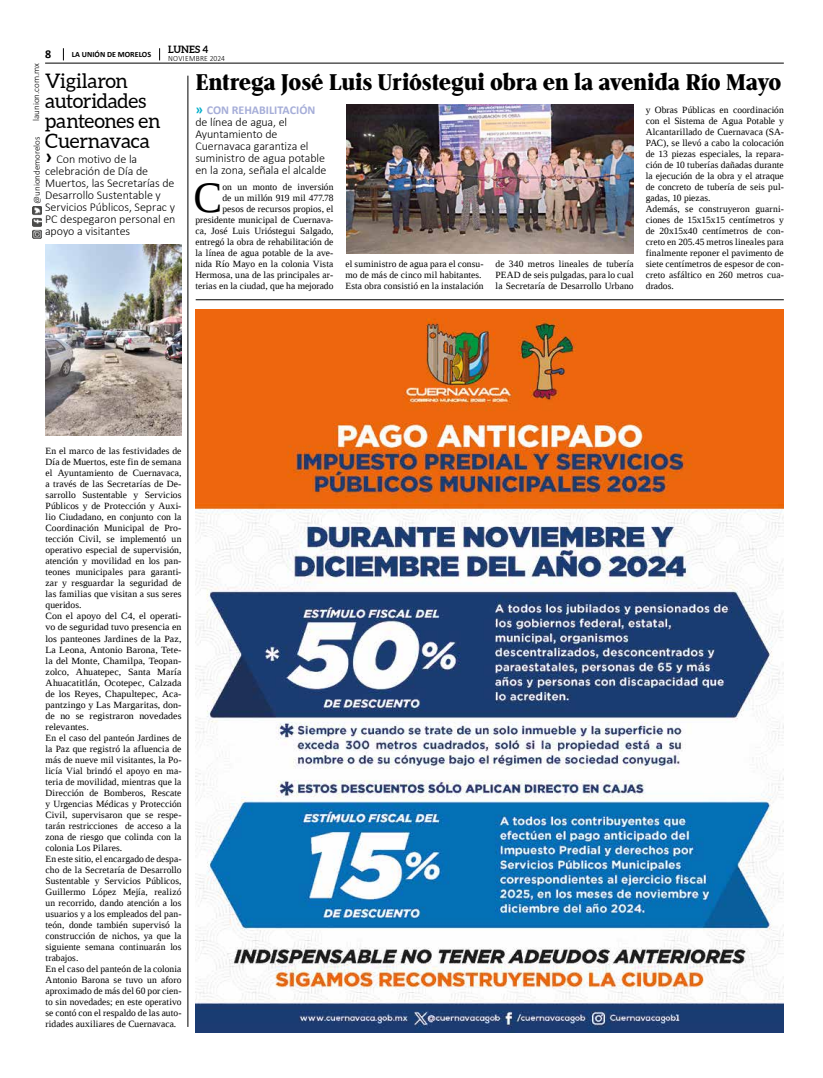
<style>
.page{position:relative;width:823px;height:1078px;background:#fff}
.page>*{position:absolute;margin:0;border:0;box-sizing:border-box;transform-origin:0 0}
.t1{font:43.1px "Liberation Serif";color:#000}
.t2{font:800 24px "Pobla";letter-spacing:-.01em;color:#000}
.t3{font:20px/20px "Aleo";letter-spacing:-.015em;color:#000}
.t4{font:300 12px/12px "Calibri";letter-spacing:-.01em;color:#000}
.t5{font:700 12px "Calibri";color:#000}
.t6{font:700 10px "Aleo";letter-spacing:.005em;color:#000}
.t7{font:9.5px/11px "Liberation Serif";letter-spacing:.01em;color:#000}
.t8{font:300 9px "Calibri";color:#000}
.t9{font:700 8px "Calibri";color:#000}
.t10{font:300 8px "Calibri";letter-spacing:.04em;color:#000;scale:.94 1}
.s1{font-weight:700;font-size:20px}
.s2{font-weight:700;font-size:14px;color:#00afcb}
.s3{font-weight:700;color:#a5add8}
</style>
<div class="page">
<hr style="left:45px;top:63px;width:738px;height:1px;background:#000">
<svg style="left:63px;top:48px;width:1px;height:12px"></svg>
<svg style="left:159px;top:48px;width:1px;height:12px"></svg>
<img style="left:32px;top:206px;width:9px;height:32px">
<img style="left:195px;top:309px;width:588px;height:723px">
<img style="left:346px;top:104px;width:287px;height:149px">
<img style="left:45px;top:244px;width:136px;height:191px">
<hr style="left:195px;top:299px;width:588px;height:1px;background:#000">
<hr style="left:188px;top:76px;width:1px;height:950px;background:#000">
<p class="t5" style="left:45px;top:46px;width:8px">8</p>
<p class="t9" style="left:72px;top:49px;width:81px">LA UNIÓN DE MORELOS</p>
<p class="t6" style="left:168px;top:44px;width:42px">LUNES 4</p>
<p class="t10" style="left:168px;top:53px;width:62px">NOVIEMBRE 2024</p>
<p class="t8" style="left:31px;top:121px;width:59px;rotate:-90deg">launion.com.mx</p>
<h3 class="t3" style="left:45px;top:70px;width:117px">Vigilaron autoridades panteones en<br>Cuernavaca</h3>
<p class="t4" style="left:45px;top:153px;width:132px"><span class="s1">›</span> Con motivo de la celebración de Día de<br>Muertos, las Secretarías de<br>Desarrollo Sustentable y<br>Servicios Públicos, Seprac y<br>PC despegaron personal en apoyo a visitantes</p>
<p class="t8" style="left:31px;top:203px;width:69px;rotate:-90deg">@uniondemorelos</p>
<h2 class="t2" style="left:195px;top:65px;width:587px">Entrega José Luis Urióstegui obra en la avenida Río Mayo</h2>
<p class="t4" style="left:195px;top:103px;width:133px"><span class="s2">»</span> <span class="s3">CON REHABILITACIÓN </span>de línea de agua, el<br>Ayuntamiento de<br>Cuernavaca garantiza el suministro de agua potable en la zona, señala el alcalde</p>
<p class="t7" style="left:645px;top:104px;width:139px">y Obras Públicas en coordinación con el Sistema de Agua Potable y<br>Alcantarillado de Cuernavaca (SA-<br>PAC), se llevó a cabo la colocación de 13 piezas especiales, la repara&shy;ción de 10 tuberías dañadas durante la ejecución de la obra y el atraque de concreto de tubería de seis pul&shy;gadas, 10 piezas.<br>Además, se construyeron guarni&shy;ciones de 15x15x15 centímetros y de 20x15x40 centímetros de con&shy;creto en 205.45 metros lineales para finalmente reponer el pavimento de siete centímetros de espesor de con&shy;creto asfáltico en 260 metros cua&shy;drados.</p>
<p class="t7" style="left:195px;top:181px;width:139px;text-align:right">on un monto de inversión<br>de un millón 919 mil 477.78<br>pesos de recursos propios, el presidente municipal de Cuernava&shy;ca, José Luis Urióstegui Salgado, entregó la obra de rehabilitación de la línea de agua potable de la ave&shy;nida Río Mayo en la colonia Vista<br>Hermosa, una de las principales ar&shy;terias en la ciudad, que ha mejorado</p>
<h1 class="t1" style="left:193px;top:170px;width:30px">C</h1>
<p class="t7" style="left:345px;top:258px;width:139px">el suministro de agua para el consu&shy;mo de más de cinco mil habitantes.<br>Esta obra consistió en la instalación</p>
<p class="t7" style="left:495px;top:258px;width:139px;text-align:justify">de 340 metros lineales de tubería PEAD de seis pulgadas, para lo cual la Secretaría de Desarrollo Urbano</p>
<p class="t7" style="left:45px;top:445px;width:137px">En el marco de las festividades de<br>Día de Muertos, este fin de semana el Ayuntamiento de Cuernavaca, a través de las Secretarías de De&shy;sarrollo Sustentable y Servicios<br>Públicos y de Protección y Auxi&shy;lio Ciudadano, en conjunto con la<br>Coordinación Municipal de Pro&shy;tección Civil, se implementó un operativo especial de supervisión, atención y movilidad en los pan&shy;teones municipales para garanti&shy;zar y resguardar la seguridad de las familias que visitan a sus seres queridos.<br>Con el apoyo del C4, el operati&shy;vo de seguridad tuvo presencia en los panteones Jardines de la Paz,<br>La Leona, Antonio Barona, Tete&shy;la del Monte, Chamilpa, Teopan&shy;zolco, Ahuatepec, Santa María<br>Ahuacatitlán, Ocotepec, Calzada de los Reyes, Chapultepec, Aca&shy;pantzingo y Las Margaritas, don&shy;de no se registraron novedades relevantes.<br>En el caso del panteón Jardines de la Paz que registró la afluencia de más de nueve mil visitantes, la Po&shy;licía Vial brindó el apoyo en ma&shy;teria de movilidad, mientras que la<br>Dirección de Bomberos, Rescate y Urgencias Médicas y Protección<br>Civil, supervisaron que se respe&shy;tarán restricciones de acceso a la zona de riesgo que colinda con la colonia Los Pilares.<br>En este sitio, el encargado de despa&shy;cho de la Secretaría de Desarrollo<br>Sustentable y Servicios Públicos,<br>Guillermo López Mejía, realizó un recorrido, dando atención a los usuarios y a los empleados del pan&shy;teón, donde también supervisó la construcción de nichos, ya que la siguiente semana continuarán los trabajos.<br>En el caso del panteón de la colonia<br>Antonio Barona se tuvo un aforo aproximado de más del 60 por cien&shy;to sin novedades; en este operativo se contó con el respaldo de las auto&shy;ridades auxiliares de Cuernavaca.</p>
</div>
